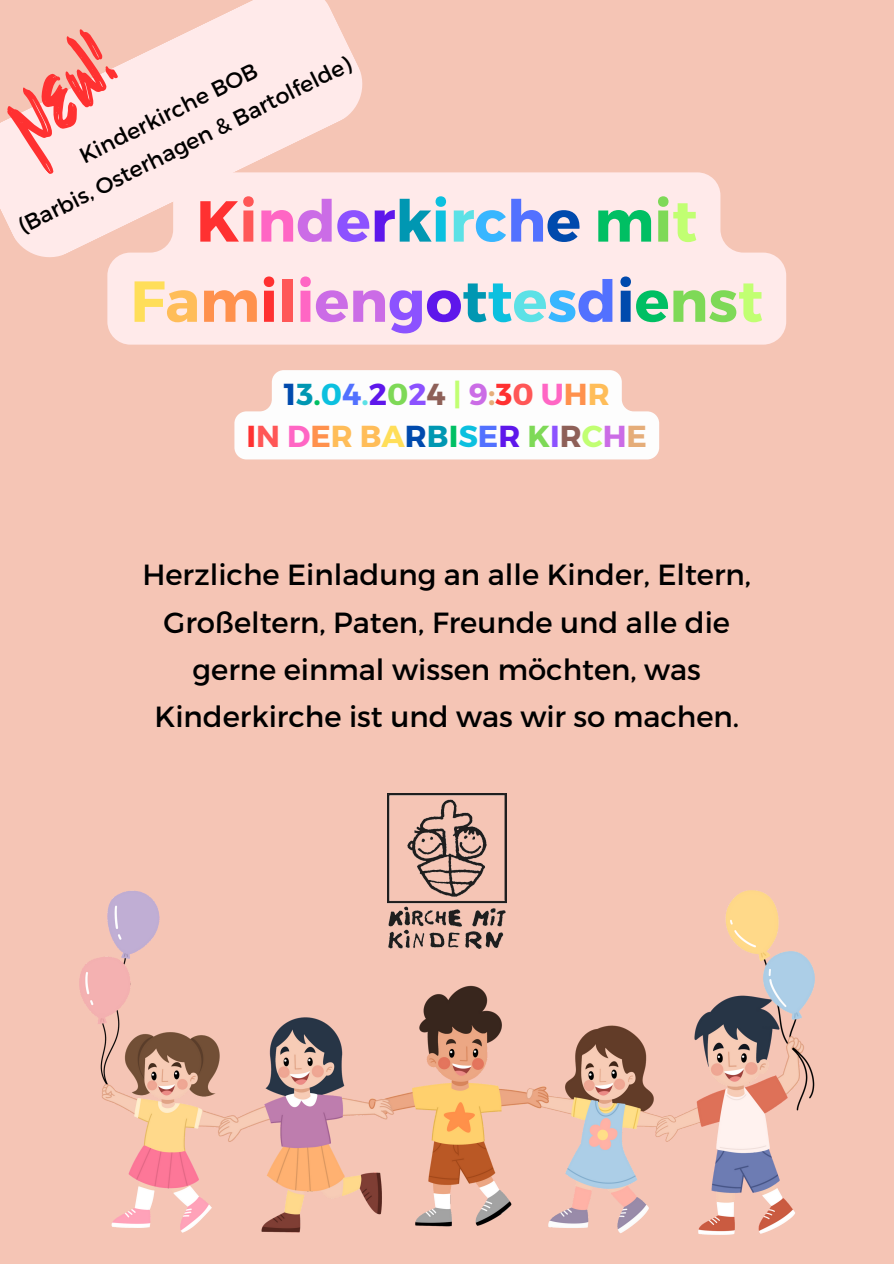
<style>
.page{position:relative;width:894px;height:1264px;background:#fff}
.page>*{position:absolute;margin:0;border:0;box-sizing:border-box;transform-origin:0 0}
.t1{font:700 57.75px/80.1px "Montserrat";color:#cb6ce6;text-align:center}
.t2{font:700 30.3px/41.2px "Montserrat";color:#ffbd59;text-align:center}
.t3{font:29.1px/47.1px "Montserrat";color:#000;text-align:center}
.t4{font:22.05px "Montserrat";color:#000}
.s1{color:#ff3131}
.s2{color:#ff5757}
.s3{color:#ff66c4}
.s4{color:#8c52ff}
.s5{color:#5e17eb}
.s6{color:#0097b2}
.s7{color:#0cc0df}
.s8{color:#5ce1e6}
.s9{color:#38b6ff}
.s10{color:#5271ff}
.s11{color:#004aad}
.s12{color:#00bf63}
.s13{color:#7ed957}
.s14{color:#c1ff72}
.s15{color:#ffde59}
.s16{color:#ffbd59}
.s17{color:#ff914d}
.s18{color:#8e6058}
.s19{color:#cb6ce6}
.s20{color:#e5ad79}
</style>
<div class="page">
<div style="left:0;top:0;width:893px;height:1263px;background:#f5c5b5"></div>
<img style="left:388px;top:793px;width:118px;height:97px">
<img style="left:79px;top:890px;width:735px;height:344px">
<div style="left:107px;top:172px;width:679px;height:172px;background:#ffeaea"></div>
<svg style="left:234px;top:370px;width:425px;height:89px;background:#fcf8f6"></svg>
<svg style="left:0;top:0;width:363px;height:258px;fill:#ffeaea"></svg>
<svg style="left:0;top:25px;width:121px;height:151px"></svg>
<p class="t4" style="left:14px;top:216px;width:370px;rotate:-27deg">(Barbis, Osterhagen &amp; Bartolfelde)</p>
<h3 class="t4" style="left:75px;top:145px;width:197px;rotate:-27deg">Kinderkirche BOB</h3>
<p class="t1" style="left:130px;top:178px;width:634px"><span class="s1">K</span><span class="s2">i</span><span class="s3">n</span>d<span class="s4">e</span><span class="s5">r</span><span class="s6">k</span><span class="s7">i</span><span class="s8">r</span><span class="s9">c</span><span class="s10">h</span><span class="s11">e</span> <span class="s12">m</span><span class="s13">i</span><span class="s14">t<br></span><span class="s15">F</span><span class="s16">a</span><span class="s17">m</span><span class="s1">i</span><span class="s2">l</span><span class="s3">i</span>en<span class="s4">g</span><span class="s5">o</span><span class="s6">t</span><span class="s7">t</span><span class="s8">e</span><span class="s9">s</span><span class="s10">d</span><span class="s11">i</span><span class="s12">e</span><span class="s13">ns</span><span class="s14">t</span></p>
<h1 class="t2" style="left:246px;top:372px;width:402px"><span class="s11">1</span><span class="s6">3</span><span class="s12">.</span><span class="s7">0</span><span class="s10">4</span><span class="s8">.</span><span class="s5">2</span><span class="s13">0</span><span class="s4">2</span><span class="s18">4</span> <span class="s14">|</span> <span class="s19">9</span><span class="s20">:</span><span class="s1">3</span><span class="s2">0</span> <span class="s3">U</span><span class="s17">H</span>R<br><span class="s1">I</span><span class="s2">N</span> <span class="s3">D</span><span class="s17">E</span>R B<span class="s15">A</span><span class="s11">R</span><span class="s6">B</span><span class="s12">I</span><span class="s7">S</span><span class="s10">E</span><span class="s5">R</span> <span class="s13">K</span><span class="s4">I</span><span class="s18">R</span><span class="s14">C</span><span class="s19">H</span><span class="s20">E</span></h1>
<p class="t3" style="left:142px;top:550px;width:610px">Herzliche Einladung an alle Kinder, Eltern, Großeltern, Paten, Freunde und alle die gerne einmal wissen möchten, was Kinderkirche ist und was wir so machen.</p>
</div>
